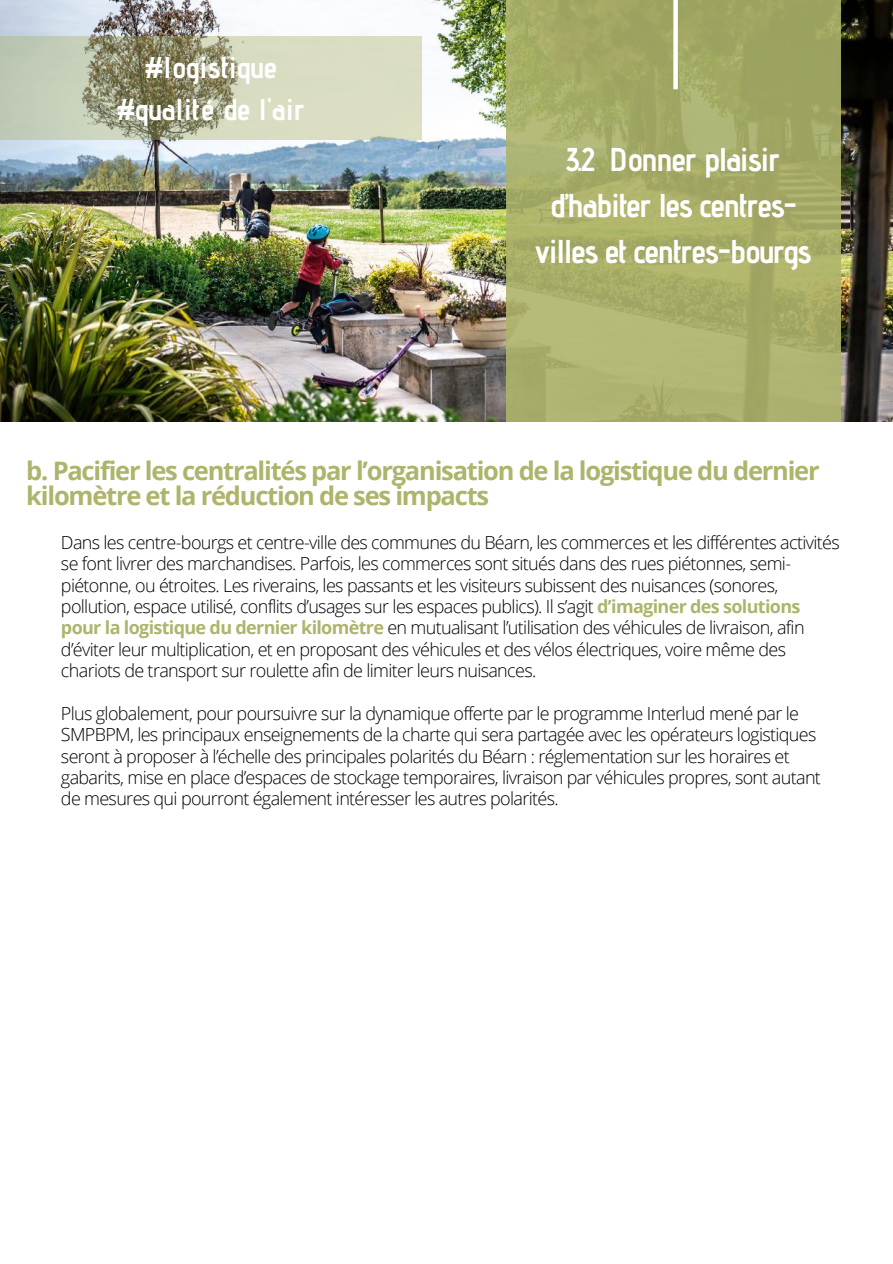
<style>
.page{position:relative;width:893px;height:1264px;background:#fff}
.page>*{position:absolute;margin:0;border:0;box-sizing:border-box;transform-origin:0 0}
.t1{font:700 33px/46px "Advent Pro";letter-spacing:-.04em;color:#fff;text-align:center}
.t2{font:700 30px/41.5px "Advent Pro";color:#fff;text-align:center}
.t3{font:700 25.5px/24.8px "Open Sans";letter-spacing:-.05em;color:#aeb46b}
.t4{font:300 18px/21.3px "Open Sans";letter-spacing:-.035em;color:#000}
.s1{font-weight:700;color:#aeb46b}
</style>
<div class="page">
<img style="left:0;top:0;width:892px;height:422px">
<svg style="left:505px;top:0;width:335px;height:422px;background:#a7ad69"></svg>
<svg style="left:673px;top:0;width:4px;height:89px"></svg>
<svg style="left:0;top:37px;width:422px;height:102px;background:#bcbfa4"></svg>
<h2 class="t2" style="left:117px;top:46px;width:190px">#logistique #qualité de l'air</h2>
<h1 class="t1" style="left:535px;top:136px;width:278px">3.2 Donner plaisir d’habiter les centres&shy;villes et centres-bourgs</h1>
<h3 class="t3" style="left:26px;top:458px;width:794px">b. Pacifier les centralités par l’organisation de la logistique du dernier kilomètre et la réduction de ses impacts</h3>
<p class="t4" style="left:61px;top:531px;width:780px">Dans les centre-bourgs et centre-ville des communes du Béarn, les commerces et les différentes activités se font livrer des marchandises. Parfois, les commerces sont situés dans des rues piétonnes, semi&shy;piétonne, ou étroites. Les riverains, les passants et les visiteurs subissent des nuisances (sonores, pollution, espace utilisé, conflits d’usages sur les espaces publics). Il s’agit <span class="s1">d’imaginer des solutions pour la logistique du dernier kilomètre</span> en mutualisant l’utilisation des véhicules de livraison, afin d’éviter leur multiplication, et en proposant des véhicules et des vélos électriques, voire même des chariots de transport sur roulette afin de limiter leurs nuisances.</p>
<p class="t4" style="left:61px;top:702px;width:761px">Plus globalement, pour poursuivre sur la dynamique offerte par le programme Interlud mené par le SMPBPM, les principaux enseignements de la charte qui sera partagée avec les opérateurs logistiques seront à proposer à l’échelle des principales polarités du Béarn : réglementation sur les horaires et gabarits, mise en place d’espaces de stockage temporaires, livraison par véhicules propres, sont autant de mesures qui pourront également intéresser les autres polarités.</p>
</div>
